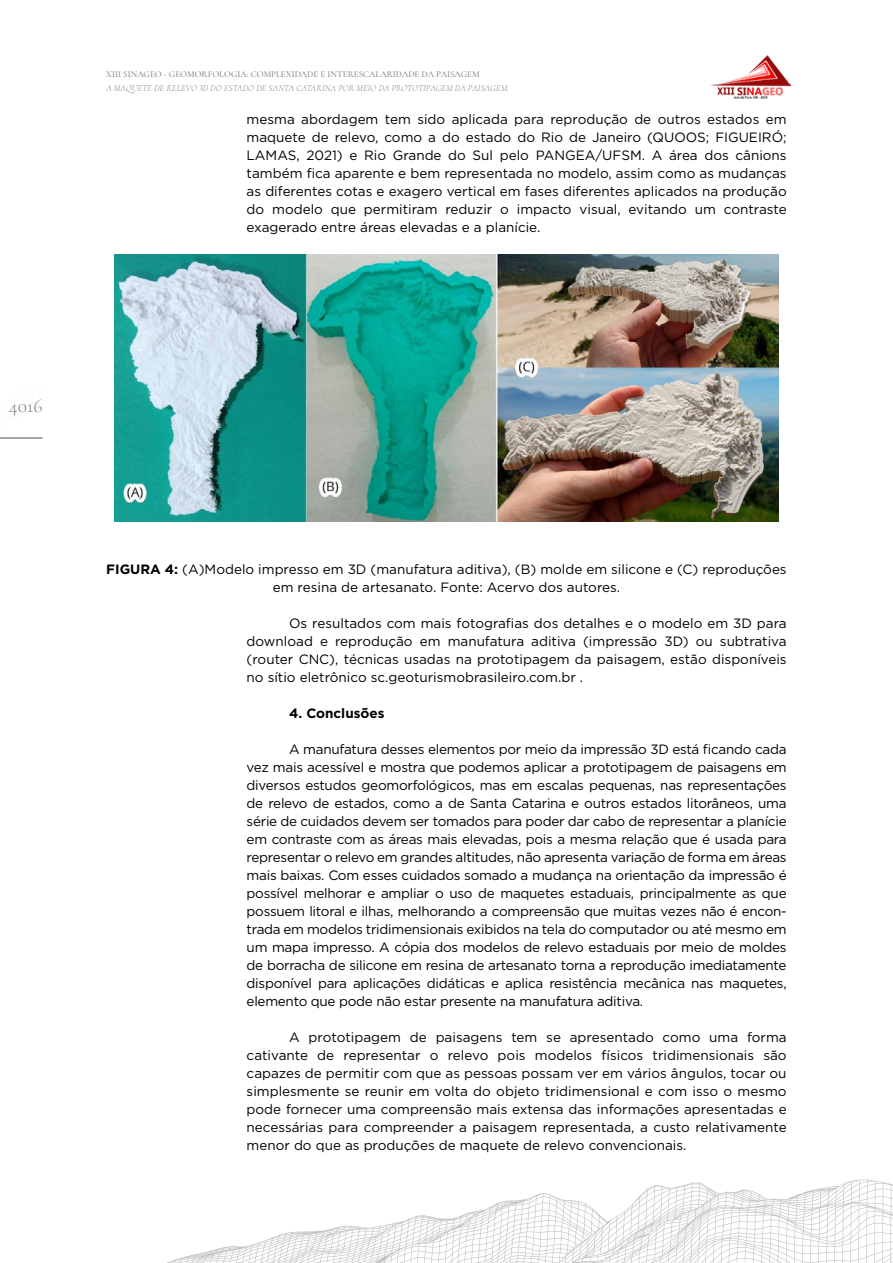
<style>
.page{position:relative;width:893px;height:1263px;background:#fff}
.page>*{position:absolute;margin:0;border:0;box-sizing:border-box;transform-origin:0 0}
.t1{font:300 19.5px "Cormorant";color:#838382}
.t2{font:13.5px/18px "Gotham";color:#000;text-align:justify}
.t3{font:700 13.5px "Gotham";color:#000}
.t4{font:italic 300 9px "Cormorant";letter-spacing:.01em;color:#838382}
.t5{font:500 9px "Cormorant";color:#838382}
.s1{font-weight:700}
</style>
<div class="page">
<hr style="left:0;top:437px;width:43px;height:2px;background:#8a8989">
<img style="left:710px;top:56px;width:81px;height:43px">
<svg style="left:166px;top:1179px;width:727px;height:84px"></svg>
<svg style="left:400px;top:1219px;width:9px;height:4px"></svg>
<svg style="left:384px;top:1249px;width:16px;height:11px"></svg>
<svg style="left:202px;top:1251px;width:21px;height:6px"></svg>
<svg style="left:758px;top:1201px;width:7px;height:5px"></svg>
<svg style="left:463px;top:1211px;width:20px;height:4px"></svg>
<svg style="left:600px;top:1216px;width:8px;height:8px"></svg>
<img style="left:115px;top:255px;width:663px;height:266px">
<p class="t5" style="left:106px;top:68px;width:375px">XIII SINAGEO - GEOMORFOLOGIA: COMPLEXIDADE E INTERESCALARIDADE DA PAISAGEM</p>
<p class="t4" style="left:106px;top:83px;width:404px">A MAQUETE DE RELEVO 3D DO ESTADO DE SANTA CATARINA POR MEIO DA PROTOTIPAGEM DA PAISAGEM.</p>
<p class="t2" style="left:247px;top:110px;width:542px">mesma abordagem tem sido aplicada para reprodução de outros estados em maquete de relevo, como a do estado do Rio de Janeiro (QUOOS; FIGUEIRÓ; LAMAS, 2021) e Rio Grande do Sul pelo PANGEA/UFSM. A área dos cânions também fica aparente e bem representada no modelo, assim como as mudanças as diferentes cotas e exagero vertical em fases diferentes aplicados na produção do modelo que permitiram reduzir o impacto visual, evitando um contraste exagerado entre áreas elevadas e a planície.</p>
<h1 class="t1" style="left:9px;top:394px;width:35px">4016</h1>
<p class="t2" style="left:106px;top:560px;width:682px;text-align:center"><span class="s1">FIGURA 4:</span> (A)Modelo impresso em 3D (manufatura aditiva), (B) molde em silicone e (C) reproduções em resina de artesanato. Fonte: Acervo dos autores.</p>
<p class="t2" style="left:247px;top:614px;width:542px;text-indent:43px">Os resultados com mais fotografias dos detalhes e o modelo em 3D para download e reprodução em manufatura aditiva (impressão 3D) ou subtrativa (router CNC), técnicas usadas na prototipagem da paisagem, estão disponíveis no sítio eletrônico sc.geoturismobrasileiro.com.br .</p>
<p class="t3" style="left:289px;top:705px;width:97px">4. Conclusões</p>
<p class="t2" style="left:247px;top:740px;width:542px;text-indent:43px">A manufatura desses elementos por meio da impressão 3D está ficando cada vez mais acessível e mostra que podemos aplicar a prototipagem de paisagens em diversos estudos geomorfológicos, mas em escalas pequenas, nas representações de relevo de estados, como a de Santa Catarina e outros estados litorâneos, uma série de cuidados devem ser tomados para poder dar cabo de representar a planície em contraste com as áreas mais elevadas, pois a mesma relação que é usada para representar o relevo em grandes altitudes, não apresenta variação de forma em áreas mais baixas. Com esses cuidados somado a mudança na orientação da impressão é possível melhorar e ampliar o uso de maquetes estaduais, principalmente as que possuem litoral e ilhas, melhorando a compreensão que muitas vezes não é encon&shy;trada em modelos tridimensionais exibidos na tela do computador ou até mesmo em um mapa impresso. A cópia dos modelos de relevo estaduais por meio de moldes de borracha de silicone em resina de artesanato torna a reprodução imediatamente disponível para aplicações didáticas e aplica resistência mecânica nas maquetes, elemento que pode não estar presente na manufatura aditiva.</p>
<p class="t2" style="left:247px;top:1028px;width:542px;text-indent:43px">A prototipagem de paisagens tem se apresentado como uma forma cativante de representar o relevo pois modelos físicos tridimensionais são capazes de permitir com que as pessoas possam ver em vários ângulos, tocar ou simplesmente se reunir em volta do objeto tridimensional e com isso o mesmo pode fornecer uma compreensão mais extensa das informações apresentadas e necessárias para compreender a paisagem representada, a custo relativamente menor do que as produções de maquete de relevo convencionais.</p>
</div>
